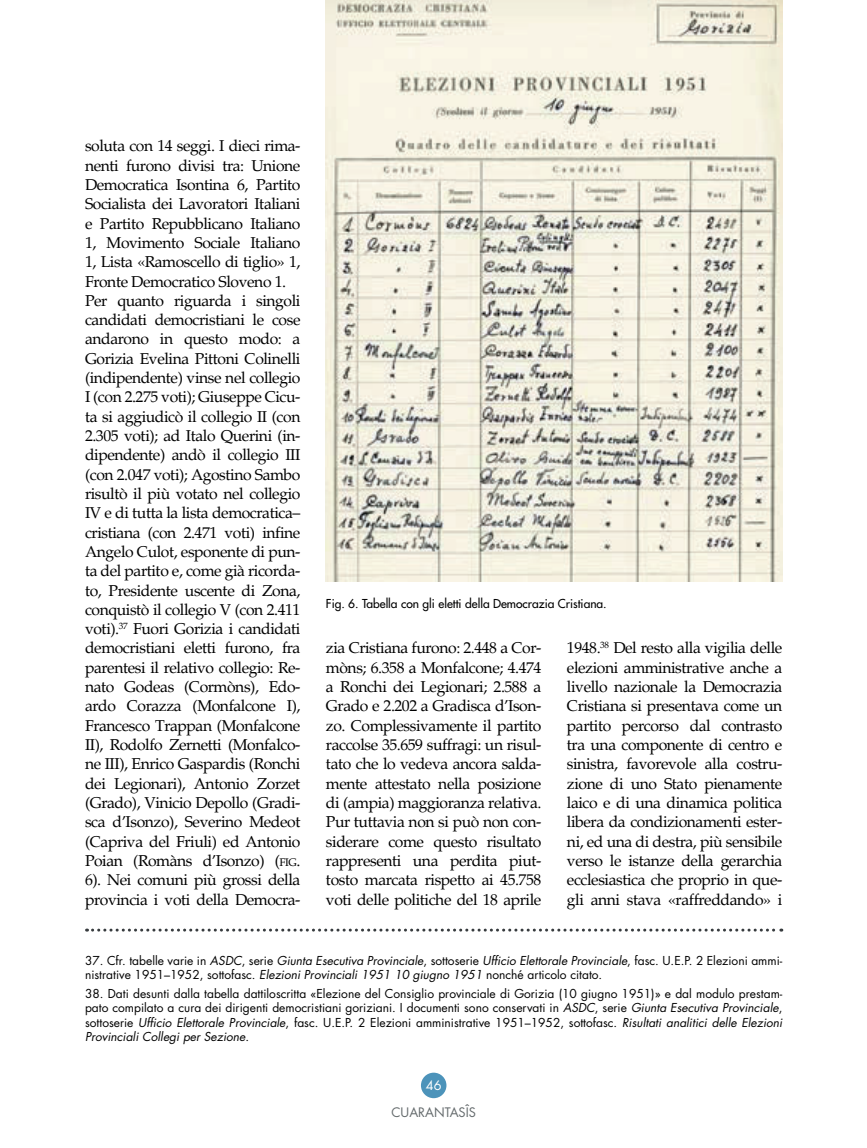
<style>
.page{position:relative;width:867px;height:1148px;background:#fff}
.page>*{position:absolute;margin:0;border:0;box-sizing:border-box;transform-origin:0 0}
.t1{font:15.75px/19.4px "Palatino";letter-spacing:-.03em;color:#000001;text-align:justify}
.t2{font:12.75px "Futura";color:#646a6c}
.t3{font:12.75px "Futura";color:#fff}
.t4{font:12px/14.4px "Futura";color:#000001}
.t5{font:12px "Futura";color:#000001}
.s1{font-size:10.95px}
.s2{font-style:italic}
</style>
<div class="page">
<div style="left:421px;top:1072px;width:25px;height:26px;background:#4c93ba;border-radius:50%"></div>
<svg style="left:87px;top:928px;width:695px;height:3px"></svg>
<img style="left:326px;top:0;width:456px;height:581px">
<p class="t1" style="left:85px;top:136px;width:217px;text-align:left">soluta con 14 seggi. I dieci rima&shy;nenti furono divisi tra: Unione<br>Democratica Isontina 6, Partito<br>Socialista dei Lavoratori Italiani e Partito Repubblicano Italiano<br>1, Movimento Sociale Italiano<br>1, Lista «Ramoscello di tiglio» 1,<br>Fronte Democratico Sloveno 1.<br>Per quanto riguarda i singoli candidati democristiani le cose andarono in questo modo: a<br>Gorizia Evelina Pittoni Colinelli (indipendente) vinse nel collegio<br>I (con 2.275 voti); Giuseppe Cicu&shy;ta si aggiudicò il collegio II (con<br>2.305 voti); ad Italo Querini (in&shy;dipendente) andò il collegio III (con 2.047 voti); Agostino Sambo risultò il più votato nel collegio<br>IV e di tutta la lista democratica– cristiana (con 2.471 voti) infine<br>Angelo Culot, esponente di pun&shy;ta del partito e, come già ricorda&shy;to, Presidente uscente di Zona, conquistò il collegio V (con 2.411 voti).<sup>37</sup> Fuori Gorizia i candidati democristiani eletti furono, fra parentesi il relativo collegio: Re&shy;nato Godeas (Cormòns), Edo&shy;ardo Corazza (Monfalcone I),<br>Francesco Trappan (Monfalcone<br>II), Rodolfo Zernetti (Monfalco&shy;ne III), Enrico Gaspardis (Ronchi dei Legionari), Antonio Zorzet (Grado), Vinicio Depollo (Gradi&shy;sca d’Isonzo), Severino Medeot (Capriva del Friuli) ed Antonio<br>Poian (Romàns d’Isonzo) (<span class="s1">FIG</span>.<br>6). Nei comuni più grossi della provincia i voti della Democra-</p>
<p class="t5" style="left:326px;top:597px;width:282px">Fig. 6. Tabella con gli eletti della Democrazia Cristiana.</p>
<p class="t1" style="left:326px;top:638px;width:217px">zia Cristiana furono: 2.448 a Cor&shy;mòns; 6.358 a Monfalcone; 4.474 a Ronchi dei Legionari; 2.588 a Grado e 2.202 a Gradisca d’Ison&shy;zo. Complessivamente il partito raccolse 35.659 suffragi: un risul&shy;tato che lo vedeva ancora salda&shy;mente attestato nella posizione di (ampia) maggioranza relativa.<br>Pur tuttavia non si può non con&shy;siderare come questo risultato rappresenti una perdita piut&shy;tosto marcata rispetto ai 45.758 voti delle politiche del 18 aprile</p>
<p class="t1" style="left:567px;top:638px;width:217px">1948.<sup>38</sup> Del resto alla vigilia delle elezioni amministrative anche a livello nazionale la Democrazia Cristiana si presentava come un partito percorso dal contrasto tra una componente di centro e sinistra, favorevole alla costru&shy;zione di uno Stato pienamente laico e di una dinamica politica libera da condizionamenti ester&shy;ni, ed una di destra, più sensibile verso le istanze della gerarchia ecclesiastica che proprio in que&shy;gli anni stava «raffreddando» i</p>
<p class="t4" style="left:85px;top:954px;width:699px">37. Cfr. tabelle varie in <span class="s2">ASDC</span>, serie <span class="s2">Giunta Esecutiva Provinciale</span>, sottoserie <span class="s2">Ufficio Elettorale Provinciale</span>, fasc. U.E.P. 2 Elezioni ammi&shy;nistrative 1951–1952, sottofasc. <span class="s2">Elezioni Provinciali 1951 10 giugno 1951</span> nonché articolo citato.</p>
<p class="t4" style="left:85px;top:987px;width:699px;text-align:justify">38. Dati desunti dalla tabella dattiloscritta «Elezione del Consiglio provinciale di Gorizia (10 giugno 1951)» e dal modulo prestam&shy;pato compilato a cura dei dirigenti democristiani goriziani. I documenti sono conservati in <span class="s2">ASDC</span>, serie <span class="s2">Giunta Esecutiva Provinciale</span>, sottoserie <span class="s2">Ufficio Elettorale Provinciale</span>, fasc. U.E.P. 2 Elezioni amministrative 1951–1952, sottofasc. <span class="s2">Risultati analitici delle Elezioni Provinciali Collegi per Sezione</span>.</p>
<p class="t3" style="left:426px;top:1079px;width:17px">46</p>
<p class="t2" style="left:391px;top:1106px;width:86px">CUARANTASÎS</p>
</div>
